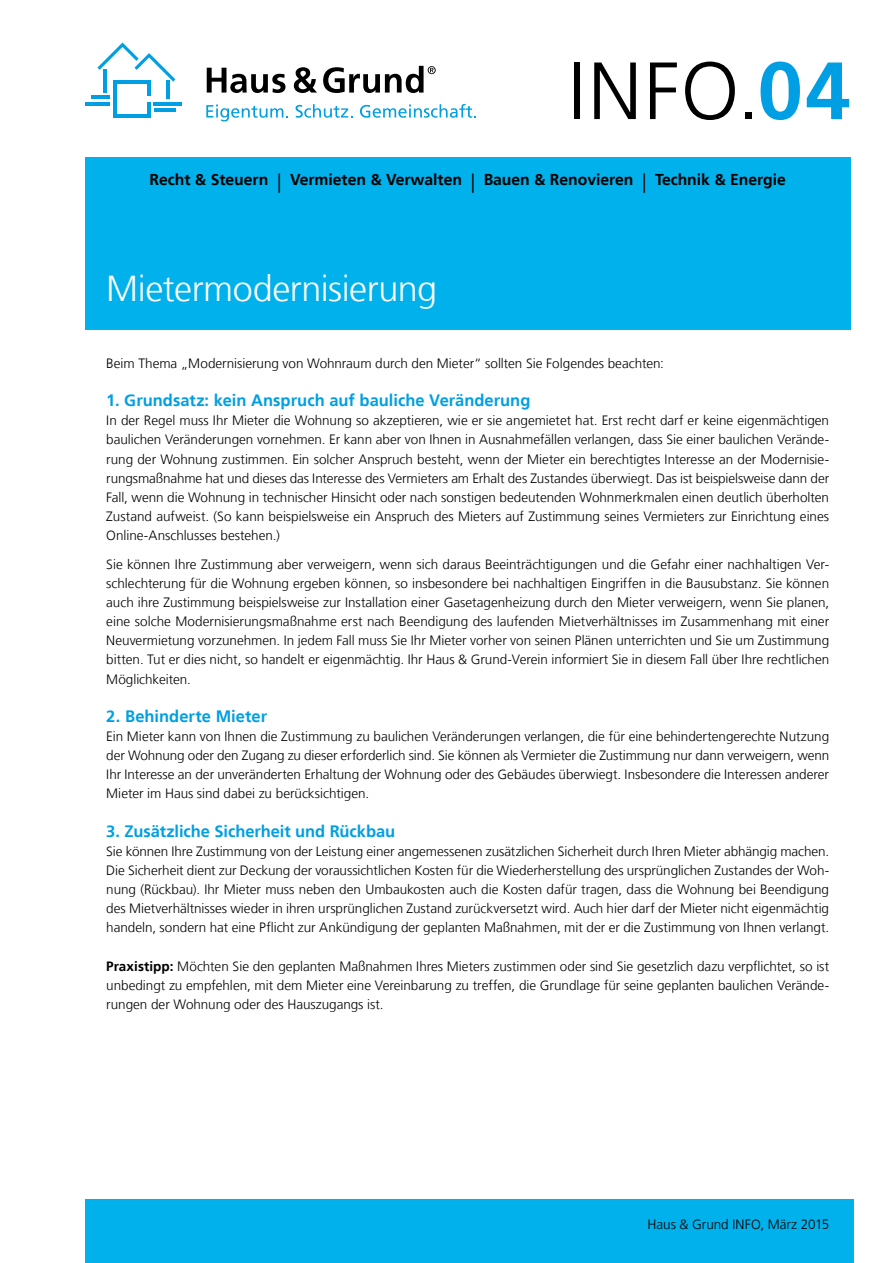
<style>
.page{position:relative;width:893px;height:1263px;background:#fff}
.page>*{position:absolute;margin:0;border:0;box-sizing:border-box;transform-origin:0 0}
.t1{font:300 81px "Frutiger LT";color:#000}
.t2{font:300 36px "Frutiger LT";letter-spacing:-.015em;color:#fff}
.t3{font:700 16.5px "Frutiger LT";color:#009fe3}
.t4{font:700 15.75px "Frutiger LT";color:#000}
.t5{font:300 13.5px/19.2px "Frutiger LT";color:#000;text-align:justify}
.s1{font-weight:700;color:#009fe3}
.s2{font-weight:300;font-size:19.5px}
.s3{font-weight:700}
</style>
<div class="page">
<div style="left:85px;top:157px;width:765px;height:173px;background:#00b1eb"></div>
<div style="left:85px;top:1199px;width:768px;height:64px;background:#00b1eb"></div>
<hr style="left:113px;top:80px;width:3px;height:38px;background:#009fe3">
<hr style="left:147px;top:102px;width:4px;height:16px;background:#009fe3">
<hr style="left:113px;top:114px;width:38px;height:4px;background:#009fe3">
<hr style="left:113px;top:80px;width:38px;height:3px;background:#009fe3">
<hr style="left:154px;top:108px;width:21px;height:3px;background:#009fe3">
<hr style="left:154px;top:102px;width:28px;height:3px;background:#009fe3">
<hr style="left:147px;top:80px;width:4px;height:16px;background:#009fe3">
<hr style="left:166px;top:81px;width:3px;height:18px;background:#009fe3">
<hr style="left:91px;top:96px;width:19px;height:3px;background:#009fe3">
<hr style="left:85px;top:102px;width:25px;height:3px;background:#009fe3">
<hr style="left:104px;top:69px;width:3px;height:24px;background:#009fe3">
<svg style="left:97px;top:43px;width:78px;height:39px"></svg>
<svg style="left:207px;top:68px;width:78px;height:25px"></svg>
<svg style="left:294px;top:67px;width:23px;height:26px"></svg>
<svg style="left:323px;top:66px;width:113px;height:27px"></svg>
<svg style="left:206px;top:105px;width:82px;height:16px"></svg>
<svg style="left:296px;top:104px;width:57px;height:14px"></svg>
<svg style="left:360px;top:104px;width:116px;height:14px"></svg>
<h1 class="t1" style="left:568px;top:45px;width:284px">INFO.<span class="s1">04</span></h1>
<p class="t4" style="left:150px;top:170px;width:638px">Recht &amp; Steuern <span class="s2">|</span> Vermieten &amp; Verwalten <span class="s2">|</span> Bauen &amp; Renovieren <span class="s2">|</span> Technik &amp; Energie</p>
<h2 class="t2" style="left:106px;top:268px;width:332px">Mietermodernisierung</h2>
<p class="t5" style="left:106px;top:354px;width:559px">Beim Thema „Modernisierung von Wohnraum durch den Mieter“ sollten Sie Folgendes beachten:</p>
<p class="t3" style="left:106px;top:391px;width:426px">1. Grundsatz: kein Anspruch auf bauliche Veränderung</p>
<p class="t5" style="left:106px;top:411px;width:724px">In der Regel muss Ihr Mieter die Wohnung so akzeptieren, wie er sie angemietet hat. Erst recht darf er keine eigenmächtigen baulichen Veränderungen vornehmen. Er kann aber von Ihnen in Ausnahmefällen verlangen, dass Sie einer baulichen Verände&shy;rung der Wohnung zustimmen. Ein solcher Anspruch besteht, wenn der Mieter ein berechtigtes Interesse an der Modernisie&shy;rungsmaßnahme hat und dieses das Interesse des Vermieters am Erhalt des Zustandes überwiegt. Das ist beispielsweise dann der Fall, wenn die Wohnung in technischer Hinsicht oder nach sonstigen bedeutenden Wohnmerkmalen einen deutlich überholten Zustand aufweist. (So kann beispielsweise ein Anspruch des Mieters auf Zustimmung seines Vermieters zur Einrichtung eines Online-Anschlusses bestehen.)</p>
<p class="t5" style="left:106px;top:555px;width:724px">Sie können Ihre Zustimmung aber verweigern, wenn sich daraus Beeinträchtigungen und die Gefahr einer nachhaltigen Ver&shy;schlechterung für die Wohnung ergeben können, so insbesondere bei nachhaltigen Eingriffen in die Bausubstanz. Sie können auch ihre Zustimmung beispielsweise zur Installation einer Gasetagenheizung durch den Mieter verweigern, wenn Sie planen, eine solche Modernisierungsmaßnahme erst nach Beendigung des laufenden Mietverhältnisses im Zusammenhang mit einer Neuvermietung vorzunehmen. In jedem Fall muss Sie Ihr Mieter vorher von seinen Plänen unterrichten und Sie um Zustimmung bitten. Tut er dies nicht, so handelt er eigenmächtig. Ihr Haus &amp; Grund-Verein informiert Sie in diesem Fall über Ihre rechtlichen Möglichkeiten.</p>
<p class="t3" style="left:106px;top:706px;width:162px">2. Behinderte Mieter</p>
<p class="t5" style="left:106px;top:727px;width:724px">Ein Mieter kann von Ihnen die Zustimmung zu baulichen Veränderungen verlangen, die für eine behindertengerechte Nutzung der Wohnung oder den Zugang zu dieser erforderlich sind. Sie können als Vermieter die Zustimmung nur dann verweigern, wenn Ihr Interesse an der unveränderten Erhaltung der Wohnung oder des Gebäudes überwiegt. Insbesondere die Interessen anderer Mieter im Haus sind dabei zu berücksichtigen.</p>
<p class="t3" style="left:106px;top:821px;width:290px">3. Zusätzliche Sicherheit und Rückbau</p>
<p class="t5" style="left:106px;top:842px;width:724px">Sie können Ihre Zustimmung von der Leistung einer angemessenen zusätzlichen Sicherheit durch Ihren Mieter abhängig machen.<br>Die Sicherheit dient zur Deckung der voraussichtlichen Kosten für die Wiederherstellung des ursprünglichen Zustandes der Woh&shy;nung (Rückbau). Ihr Mieter muss neben den Umbaukosten auch die Kosten dafür tragen, dass die Wohnung bei Beendigung des Mietverhältnisses wieder in ihren ursprünglichen Zustand zurückversetzt wird. Auch hier darf der Mieter nicht eigenmächtig handeln, sondern hat eine Pflicht zur Ankündigung der geplanten Maßnahmen, mit der er die Zustimmung von Ihnen verlangt.</p>
<p class="t5" style="left:106px;top:956px;width:724px"><span class="s3">Praxistipp:</span> Möchten Sie den geplanten Maßnahmen Ihres Mieters zustimmen oder sind Sie gesetzlich dazu verpflichtet, so ist unbedingt zu empfehlen, mit dem Mieter eine Vereinbarung zu treffen, die Grundlage für seine geplanten baulichen Verände&shy;rungen der Wohnung oder des Hauszugangs ist.</p>
<p class="t5" style="left:648px;top:1215px;width:183px">Haus &amp; Grund INFO, März 2015</p>
</div>
